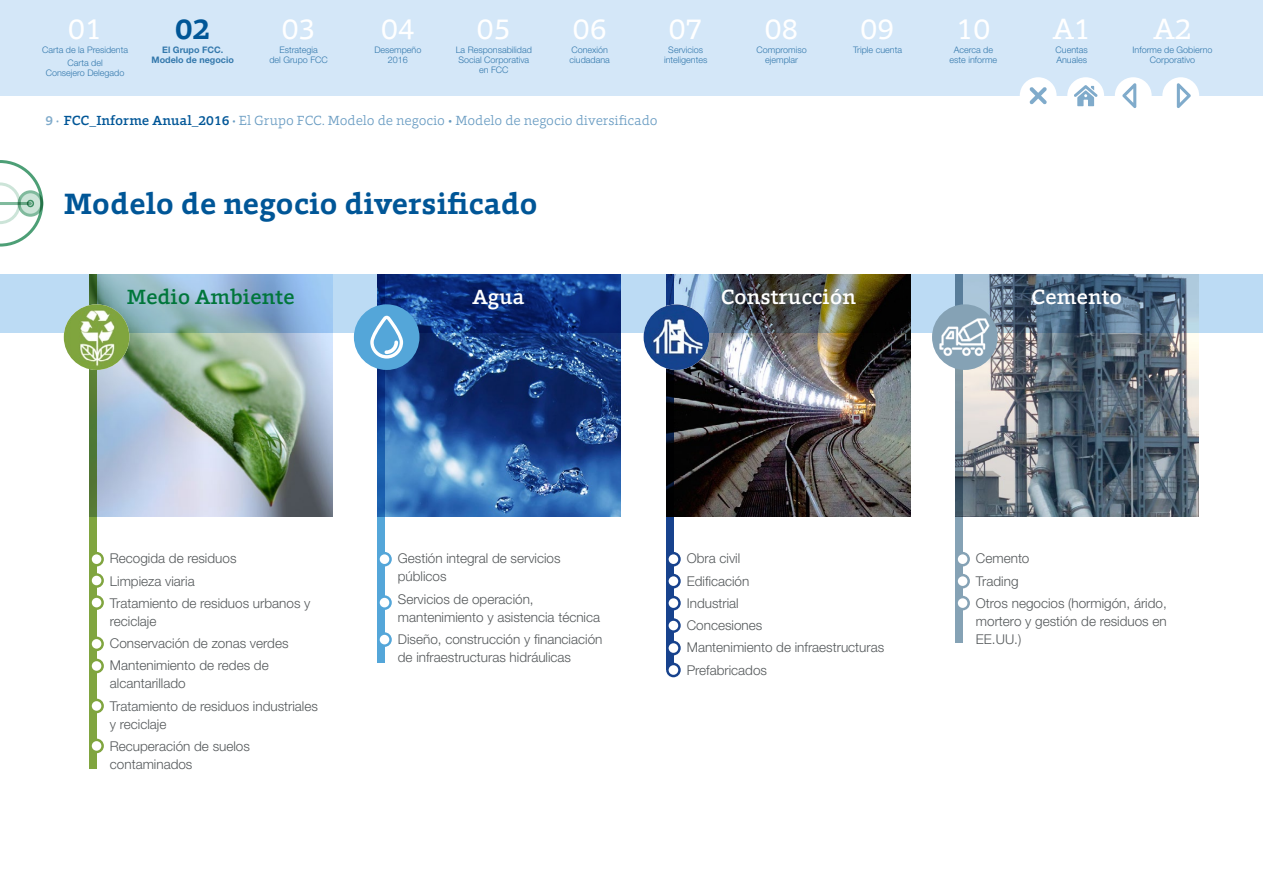
<style>
.page{position:relative;width:1263px;height:893px;background:#fff}
.page>*{position:absolute;margin:0;border:0;box-sizing:border-box;transform-origin:0 0}
.t1{font:700 30px "Foro";letter-spacing:-.005em;color:#005697}
.t2{font:30px "Foro";color:#fff}
.t3{font:500 21px "Foro";color:#fff}
.t4{font:500 21px "Foro";color:#00763b}
.t5{font:300 13.5px/22.2px "Helvetica Neue LT";color:#54585a}
.t6{font:300 13.5px "Foro";color:#669ac1}
.t7{font:300 9px/9.8px "Helvetica Neue LT";color:#3378ac;text-align:center}
.t8{font:700 9px/9.8px "Helvetica Neue LT";color:#3378ac;text-align:center}
.s1{font-weight:500;color:#80abcb}
.s2{font-weight:500;color:#005697}
.s3{font-weight:700}
</style>
<div class="page">
<div style="left:0;top:0;width:1263px;height:96px;background:#d4e7f8"></div>
<div style="left:1162px;top:77px;width:37px;height:37px;background:#fff;border-radius:50%"></div>
<div style="left:1115px;top:77px;width:37px;height:37px;background:#fff;border-radius:50%"></div>
<div style="left:1067px;top:77px;width:37px;height:37px;background:#fff;border-radius:50%"></div>
<div style="left:1020px;top:77px;width:36px;height:37px;background:#fff;border-radius:50%"></div>
<svg style="left:1074px;top:85px;width:24px;height:21px"></svg>
<svg style="left:1122px;top:83px;width:14px;height:25px"></svg>
<svg style="left:1177px;top:83px;width:14px;height:25px"></svg>
<svg style="left:1029px;top:87px;width:18px;height:17px"></svg>
<img style="left:97px;top:333px;width:235px;height:184px">
<img style="left:384px;top:333px;width:236px;height:184px">
<img style="left:673px;top:333px;width:237px;height:184px">
<img style="left:963px;top:333px;width:235px;height:184px">
<img style="left:0;top:275px;width:1263px;height:58px">
<svg style="left:384px;top:275px;width:236px;height:58px"></svg>
<svg style="left:0;top:160px;width:43px;height:87px"></svg>
<svg style="left:19px;top:192px;width:23px;height:23px"></svg>
<div style="left:18px;top:190px;width:25px;height:27px;border:3px solid #80ba9d;border-radius:50%"></div>
<hr style="left:0;top:202px;width:30px;height:3px;background:#80ba9d">
<div style="left:27px;top:200px;width:7px;height:7px;border:2px solid #4d9f76;border-radius:50%"></div>
<svg style="left:89px;top:275px;width:8px;height:494px"></svg>
<svg style="left:377px;top:275px;width:7px;height:388px"></svg>
<svg style="left:666px;top:275px;width:7px;height:392px"></svg>
<svg style="left:955px;top:275px;width:8px;height:368px"></svg>
<img style="left:64px;top:304px;width:65px;height:66px;border-radius:33px">
<div style="left:354px;top:304px;width:65px;height:66px;background:#54a6d9;border-radius:50%"></div>
<svg style="left:370px;top:316px;width:33px;height:43px"></svg>
<img style="left:644px;top:304px;width:65px;height:66px;border-radius:33px">
<img style="left:932px;top:304px;width:66px;height:66px;border-radius:33px">
<svg style="left:89px;top:552px;width:15px;height:14px"></svg>
<svg style="left:377px;top:552px;width:15px;height:14px"></svg>
<svg style="left:666px;top:552px;width:15px;height:14px"></svg>
<svg style="left:955px;top:552px;width:15px;height:14px"></svg>
<svg style="left:89px;top:573px;width:15px;height:15px"></svg>
<svg style="left:89px;top:595px;width:15px;height:15px"></svg>
<svg style="left:377px;top:595px;width:15px;height:15px"></svg>
<svg style="left:666px;top:574px;width:15px;height:14px"></svg>
<svg style="left:955px;top:574px;width:15px;height:14px"></svg>
<svg style="left:89px;top:637px;width:15px;height:14px"></svg>
<svg style="left:377px;top:632px;width:15px;height:15px"></svg>
<svg style="left:666px;top:596px;width:15px;height:14px"></svg>
<svg style="left:955px;top:596px;width:15px;height:14px"></svg>
<svg style="left:666px;top:618px;width:15px;height:15px"></svg>
<svg style="left:666px;top:641px;width:15px;height:14px"></svg>
<svg style="left:666px;top:663px;width:15px;height:14px"></svg>
<svg style="left:89px;top:659px;width:15px;height:14px"></svg>
<svg style="left:89px;top:699px;width:15px;height:14px"></svg>
<svg style="left:89px;top:739px;width:15px;height:14px"></svg>
<div style="left:92px;top:598px;width:9px;height:9px;background:#fff;border-radius:50%"></div>
<div style="left:380px;top:598px;width:9px;height:9px;background:#fff;border-radius:50%"></div>
<div style="left:669px;top:576px;width:9px;height:10px;background:#fff;border-radius:50%"></div>
<div style="left:958px;top:576px;width:9px;height:10px;background:#fff;border-radius:50%"></div>
<div style="left:92px;top:576px;width:9px;height:9px;background:#fff;border-radius:50%"></div>
<div style="left:92px;top:554px;width:9px;height:10px;background:#fff;border-radius:50%"></div>
<div style="left:380px;top:554px;width:9px;height:10px;background:#fff;border-radius:50%"></div>
<div style="left:669px;top:554px;width:9px;height:10px;background:#fff;border-radius:50%"></div>
<div style="left:958px;top:554px;width:9px;height:10px;background:#fff;border-radius:50%"></div>
<div style="left:92px;top:639px;width:9px;height:10px;background:#fff;border-radius:50%"></div>
<div style="left:380px;top:635px;width:9px;height:9px;background:#fff;border-radius:50%"></div>
<div style="left:669px;top:598px;width:9px;height:10px;background:#fff;border-radius:50%"></div>
<div style="left:958px;top:598px;width:9px;height:10px;background:#fff;border-radius:50%"></div>
<div style="left:669px;top:621px;width:9px;height:9px;background:#fff;border-radius:50%"></div>
<div style="left:669px;top:643px;width:9px;height:10px;background:#fff;border-radius:50%"></div>
<div style="left:669px;top:665px;width:9px;height:10px;background:#fff;border-radius:50%"></div>
<div style="left:92px;top:661px;width:9px;height:10px;background:#fff;border-radius:50%"></div>
<div style="left:92px;top:701px;width:9px;height:10px;background:#fff;border-radius:50%"></div>
<div style="left:92px;top:741px;width:9px;height:10px;background:#fff;border-radius:50%"></div>
<h1 class="t2" style="left:68px;top:10px;width:35px">01</h1>
<h1 class="t1" style="left:175px;top:9px;width:36px">02</h1>
<h1 class="t2" style="left:282px;top:10px;width:35px">03</h1>
<h1 class="t2" style="left:381px;top:10px;width:35px">04</h1>
<h1 class="t2" style="left:477px;top:10px;width:35px">05</h1>
<h1 class="t2" style="left:573px;top:10px;width:35px">06</h1>
<h1 class="t2" style="left:669px;top:10px;width:35px">07</h1>
<h1 class="t2" style="left:765px;top:10px;width:35px">08</h1>
<h1 class="t2" style="left:861px;top:10px;width:35px">09</h1>
<h1 class="t2" style="left:956px;top:10px;width:35px">10</h1>
<h1 class="t2" style="left:1153px;top:9px;width:40px">A2</h1>
<h1 class="t2" style="left:1053px;top:9px;width:40px">A1</h1>
<p class="t7" style="left:42px;top:43px;width:87px;line-height:13.2px">Carta de la Presidenta<br>Carta del</p>
<p class="t7" style="left:46px;top:68px;width:80px">Consejero Delegado</p>
<p class="t8" style="left:152px;top:45px;width:84px">El Grupo FCC.<br>Modelo de negocio</p>
<p class="t7" style="left:374px;top:45px;width:49px">Desempeño<br>2016</p>
<p class="t7" style="left:569px;top:45px;width:42px;text-align:left">Conexión ciudadana</p>
<p class="t7" style="left:664px;top:45px;width:45px">Servicios inteligentes</p>
<p class="t7" style="left:756px;top:45px;width:52px">Compromiso ejemplar</p>
<p class="t7" style="left:853px;top:45px;width:51px">Triple cuenta</p>
<p class="t7" style="left:949px;top:45px;width:49px">Acerca de este informe</p>
<p class="t7" style="left:1132px;top:45px;width:82px">Informe de Gobierno<br>Corporativo</p>
<p class="t7" style="left:1056px;top:45px;width:34px;text-align:left">Cuentas<br>Anuales</p>
<p class="t7" style="left:456px;top:45px;width:78px">La Responsabilidad<br>Social Corporativa en FCC</p>
<p class="t7" style="left:269px;top:45px;width:60px">Estrategia<br>del Grupo FCC</p>
<p class="t6" style="left:45px;top:112px;width:614px"><span class="s1">9 ·</span> <span class="s2">FCC_Informe Anual_2016</span> <span class="s3">·</span> El Grupo FCC. Modelo de negocio • Modelo de negocio diversificado</p>
<h1 class="t1" style="left:64px;top:184px;width:475px">Modelo de negocio diversificado</h1>
<h2 class="t4" style="left:127px;top:283px;width:170px">Medio Ambiente</h2>
<h2 class="t3" style="left:473px;top:283px;width:54px">Agua</h2>
<h2 class="t3" style="left:721px;top:283px;width:137px">Construcción</h2>
<h2 class="t3" style="left:1031px;top:283px;width:92px">Cemento</h2>
<p class="t5" style="left:110px;top:547px;width:202px">Recogida de residuos<br>Limpieza viaria<br>Tratamiento de residuos urbanos y</p>
<p class="t5" style="left:110px;top:610px;width:180px">reciclaje<br>Conservación de zonas verdes<br>Mantenimiento de redes de</p>
<p class="t5" style="left:110px;top:672px;width:210px">alcantarillado<br>Tratamiento de residuos industriales</p>
<p class="t5" style="left:110px;top:712px;width:142px">y reciclaje<br>Recuperación de suelos</p>
<p class="t5" style="left:110px;top:753px;width:84px">contaminados</p>
<p class="t5" style="left:398px;top:549px;width:164px;line-height:18px">Gestión integral de servicios públicos</p>
<p class="t5" style="left:398px;top:589px;width:204px;line-height:18px">Servicios de operación, mantenimiento y asistencia técnica</p>
<p class="t5" style="left:398px;top:630px;width:206px;line-height:18px">Diseño, construcción y financiación de infraestructuras hidráulicas</p>
<p class="t5" style="left:687px;top:547px;width:199px">Obra civil<br>Edificación<br>Industrial<br>Concesiones<br>Mantenimiento de infraestructuras<br>Prefabricados</p>
<p class="t5" style="left:976px;top:547px;width:192px">Cemento<br>Trading<br>Otros negocios (hormigón, árido,</p>
<p class="t5" style="left:976px;top:612px;width:192px;line-height:18px">mortero y gestión de residuos en<br>EE.UU.)</p>
</div>
